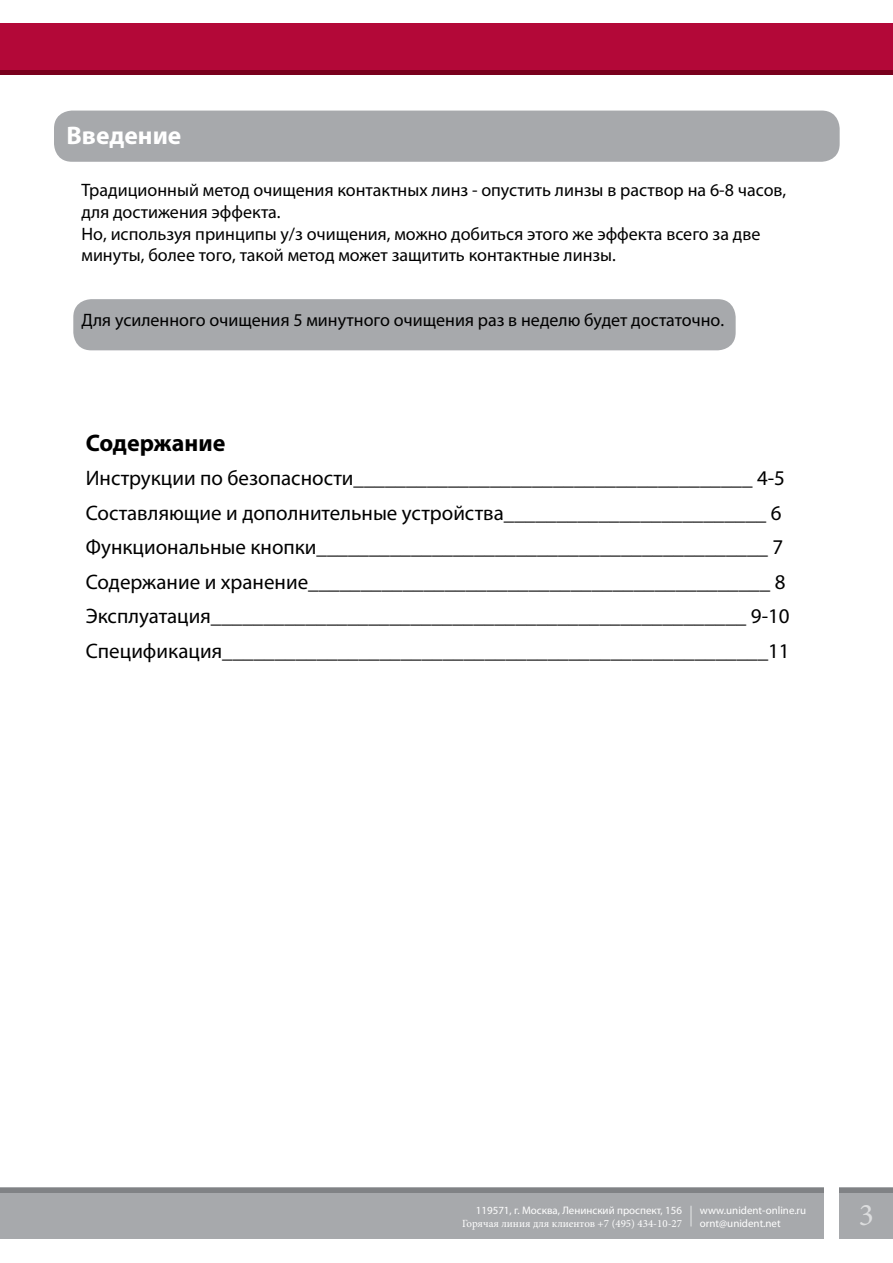
<style>
.page{position:relative;width:893px;height:1263px;background:#fff}
.page>*{position:absolute;margin:0;border:0;box-sizing:border-box;transform-origin:0 0}
.t1{font:31.5px "Minion Pro";color:#dcddde}
.t2{font:700 25.5px "Myriad Pro";color:#fff}
.t3{font:700 24px "Myriad Pro";color:#000}
.t4{font:21px/34.5px "Myriad Pro";color:#000}
.t5{font:18px/21.6px "Myriad Pro";color:#000}
.t6{font:10.95px/13.2px "Myriad Pro";color:#fff}
.t7{font:10.95px "Minion Pro";color:#fff}
</style>
<div class="page">
<div style="left:0;top:24px;width:893px;height:51px;background:#b30838"></div>
<div style="left:0;top:1188px;width:823px;height:51px;background:#a7a9ac"></div>
<hr style="left:0;top:1188px;width:823px;height:4px;background:#808285">
<div style="left:840px;top:1188px;width:53px;height:51px;background:#a7a9ac"></div>
<hr style="left:0;top:71px;width:893px;height:4px;background:#79001d">
<hr style="left:690px;top:1206px;width:2px;height:20px;background:#d1d3d4">
<hr style="left:840px;top:1188px;width:53px;height:4px;background:#808285">
<div style="left:73px;top:299px;width:663px;height:51px;background:#a7a9ac;border-radius:18px"></div>
<div style="left:54px;top:111px;width:786px;height:51px;background:#a7a9ac;border-radius:18px"></div>
<p class="t2" style="left:67px;top:119px;width:116px">Введение</p>
<p class="t5" style="left:81px;top:179px;width:706px">Традиционный метод очищения контактных линз - опустить линзы в раствор на 6-8 часов, для достижения эффекта.<br>Но, используя принципы у/з очищения, можно добиться этого же эффекта всего за две минуты, более того, такой метод может защитить контактные линзы.</p>
<p class="t5" style="left:81px;top:309px;width:644px">Для усиленного очищения 5 минутного очищения раз в неделю будет достаточно.</p>
<p class="t3" style="left:86px;top:427px;width:141px">Содержание</p>
<p class="t4" style="left:86px;top:461px;width:705px">Инструкции по безопасности______________________________________ 4-5<br>Составляющие и дополнительные устройства_________________________ 6<br>Функциональные кнопки___________________________________________ 7<br>Содержание и хранение____________________________________________ 8<br>Эксплуатация___________________________________________________ 9-10<br>Спецификация____________________________________________________11</p>
<p class="t6" style="left:476px;top:1203px;width:208px">119571, г. Москва, Ленинский проспект, 156</p>
<p class="t7" style="left:462px;top:1216px;width:221px">Горячая линия для клиентов +7 (495) 434-10-27</p>
<p class="t6" style="left:700px;top:1203px;width:108px">www.unident-online.ru ornt@unident.net</p>
<h1 class="t1" style="left:859px;top:1194px;width:17px">3</h1>
</div>
